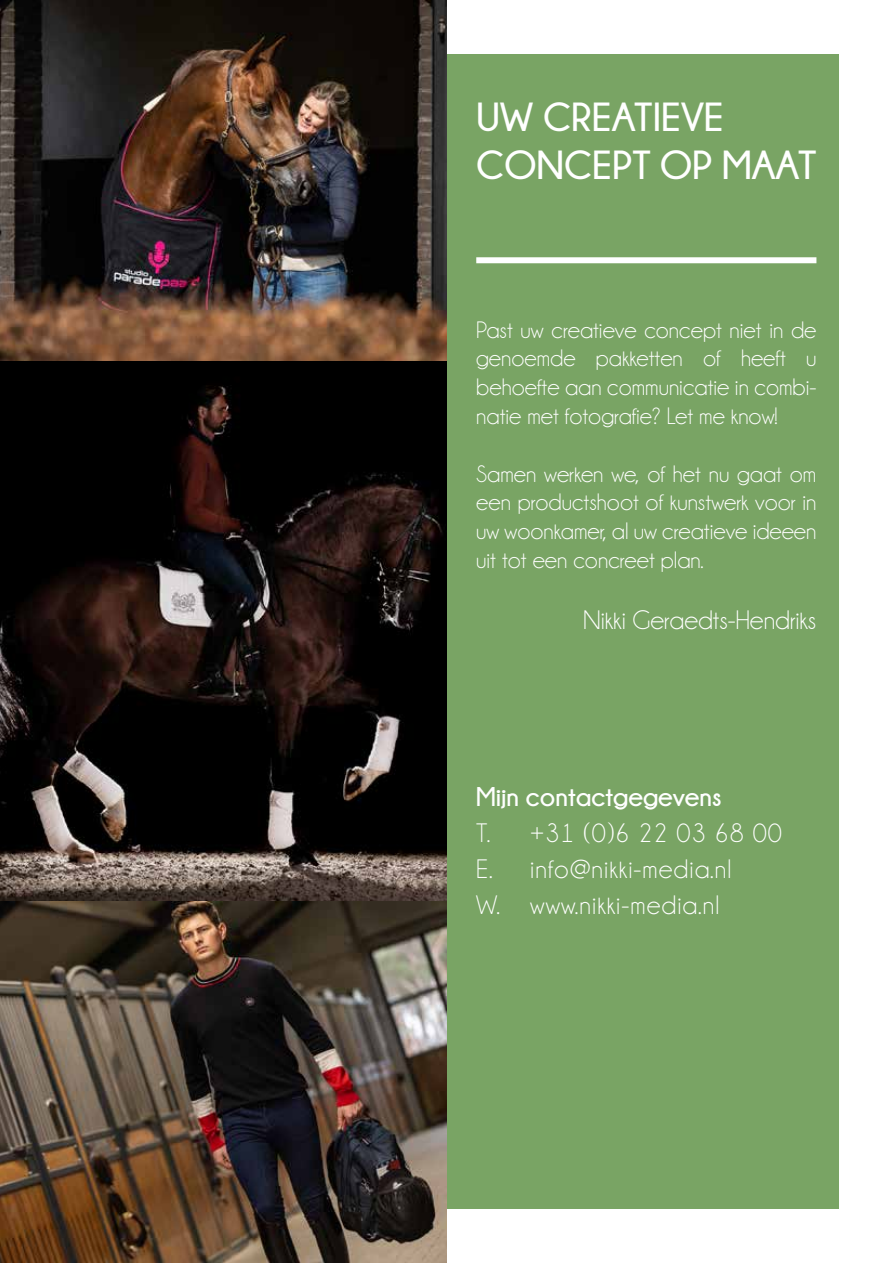
<style>
.page{position:relative;width:893px;height:1263px;background:#fff}
.page>*{position:absolute;margin:0;border:0;box-sizing:border-box;transform-origin:0 0}
.t1{font:700 40.5px/48.6px "Champagne&Limousines";color:#fff}
.t2{font:27px/36px "Champagne&Limousines";letter-spacing:.04em;color:#fff}
.t3{font:27px "Champagne&Limousines";color:#fff}
.t4{font:700 27px "Champagne&Limousines";color:#fff}
.t5{font:24px/28.8px "Champagne&Limousines";color:#fff;text-align:justify}
</style>
<div class="page">
<div style="left:54px;top:54px;width:785px;height:1155px;background:#79a464"></div>
<img style="left:0;top:0;width:446px;height:361px">
<svg style="left:0;top:361px;width:446px;height:540px;background:#1c1614"></svg>
<img style="left:0;top:901px;width:446px;height:362px">
<div style="left:476px;top:257px;width:340px;height:6px;background:#fff"></div>
<h1 class="t1" style="left:476px;top:92px;width:342px">UW CREATIEVE<br>CONCEPT OP MAAT</h1>
<p class="t5" style="left:476px;top:315px;width:342px">Past uw creatieve concept niet in de genoemde pakketten of heeft u behoefte aan communicatie in combi&shy;natie met fotografie? Let me know!</p>
<p class="t5" style="left:476px;top:459px;width:342px">Samen werken we, of het nu gaat om een productshoot of kunstwerk voor in uw woonkamer, al uw creatieve ideeen uit tot een concreet plan.</p>
<p class="t3" style="left:583px;top:606px;width:235px">Nikki Geraedts-Hendriks</p>
<p class="t4" style="left:476px;top:781px;width:247px">Mijn contactgegevens</p>
<p class="t2" style="left:476px;top:815px;width:307px">T. +31 (0)6 22 03 68 00<br>E. info@nikki-media.nl<br>W. www.nikki-media.nl</p>
</div>
